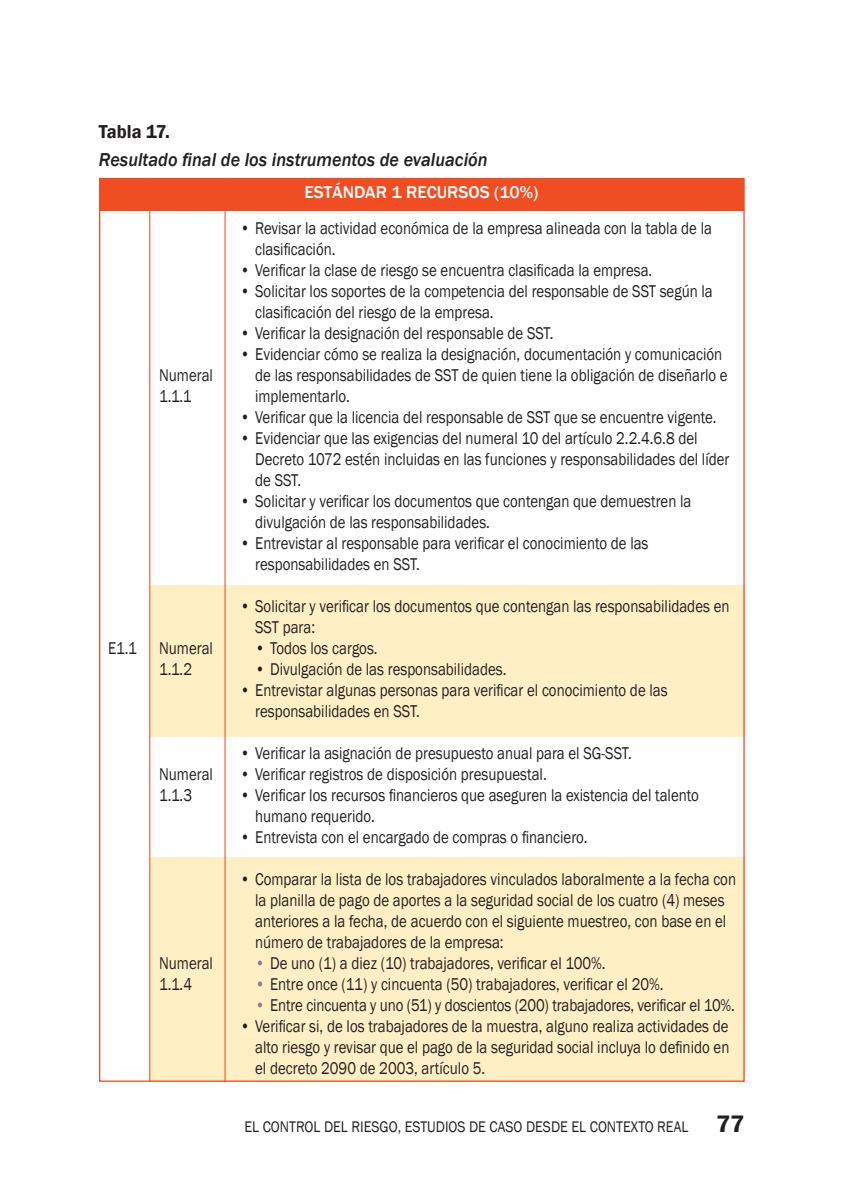
<style>
.page{position:relative;width:844px;height:1191px;background:#fff}
.page>*{position:absolute;margin:0;border:0;box-sizing:border-box;transform-origin:0 0}
.t1{font:italic 500 19.25px "Franklin Gothic";color:#231f20;scale:.95 1}
.t2{font:600 19.25px "Franklin Gothic";color:#231f20;scale:.95 1}
.t3{font:17.5px/21px "Franklin Gothic";color:#231f20;scale:.85 1}
.t4{font:500 17.5px "Franklin Gothic";color:#fff}
.t5{font:15.75px "Franklin Gothic";color:#231f20;scale:.9 1}
.s1{color:#808285}
.s2{font-weight:600;font-size:24.5px}
</style>
<div class="page">
<div style="left:150px;top:585px;width:594px;height:152px;background:#feefc5"></div>
<div style="left:150px;top:857px;width:594px;height:224px;background:#feefc5"></div>
<div style="left:99px;top:178px;width:644px;height:33px;background:#f04d22"></div>
<hr style="left:224px;top:178px;width:2px;height:904px;background:#f04d22">
<hr style="left:149px;top:178px;width:1px;height:903px;background:#f04d22">
<p class="t2" style="left:99px;top:119px;width:76px">Tabla 17.</p>
<p class="t1" style="left:99px;top:147px;width:410px">Resultado final de los instrumentos de evaluación</p>
<p class="t4" style="left:304px;top:182px;width:235px">ESTÁNDAR 1 RECURSOS (10%)</p>
<p class="t3" style="left:255px;top:218px;width:539px;text-indent:-15px">• Revisar la actividad económica de la empresa alineada con la tabla de la clasificación.</p>
<p class="t3" style="left:240px;top:260px;width:486px">• Verificar la clase de riesgo se encuentra clasificada la empresa.</p>
<p class="t3" style="left:255px;top:281px;width:540px;text-indent:-15px">• Solicitar los soportes de la competencia del responsable de SST según la clasificación del riesgo de la empresa.</p>
<p class="t3" style="left:240px;top:323px;width:370px">• Verificar la designación del responsable de SST.</p>
<p class="t3" style="left:255px;top:344px;width:557px;text-indent:-15px">• Evidenciar cómo se realiza la designación, documentación y comunicación de las responsabilidades de SST de quien tiene la obligación de diseñarlo e implementarlo.</p>
<p class="t3" style="left:240px;top:407px;width:561px">• Verificar que la licencia del responsable de SST que se encuentre vigente.</p>
<p class="t3" style="left:255px;top:428px;width:559px;text-indent:-15px">• Evidenciar que las exigencias del numeral 10 del artículo 2.2.4.6.8 del<br>Decreto 1072 estén incluidas en las funciones y responsabilidades del líder de SST.</p>
<p class="t3" style="left:255px;top:491px;width:514px;text-indent:-15px">• Solicitar y verificar los documentos que contengan que demuestren la divulgación de las responsabilidades.</p>
<p class="t3" style="left:255px;top:533px;width:464px;text-indent:-15px">• Entrevistar al responsable para verificar el conocimiento de las responsabilidades en SST.</p>
<p class="t3" style="left:255px;top:596px;width:559px;text-indent:-15px">• Solicitar y verificar los documentos que contengan las responsabilidades en<br>SST para:</p>
<p class="t3" style="left:255px;top:638px;width:145px">• Todos los cargos.</p>
<p class="t3" style="left:255px;top:659px;width:297px">• Divulgación de las responsabilidades.</p>
<p class="t3" style="left:255px;top:680px;width:486px;text-indent:-15px">• Entrevistar algunas personas para verificar el conocimiento de las responsabilidades en SST.</p>
<p class="t3" style="left:240px;top:743px;width:462px">• Verificar la asignación de presupuesto anual para el SG-SST.</p>
<p class="t3" style="left:240px;top:764px;width:362px">• Verificar registros de disposición presupuestal.</p>
<p class="t3" style="left:255px;top:785px;width:523px;text-indent:-15px">• Verificar los recursos financieros que aseguren la existencia del talento humano requerido.</p>
<p class="t3" style="left:240px;top:827px;width:410px">• Entrevista con el encargado de compras o financiero.</p>
<p class="t3" style="left:255px;top:869px;width:567px;text-indent:-15px">• Comparar la lista de los trabajadores vinculados laboralmente a la fecha con la planilla de pago de aportes a la seguridad social de los cuatro (4) meses anteriores a la fecha, de acuerdo con el siguiente muestreo, con base en el número de trabajadores de la empresa:</p>
<p class="t3" style="left:255px;top:953px;width:413px"><span class="s1">•</span> De uno (1) a diez (10) trabajadores, verificar el 100%.</p>
<p class="t3" style="left:255px;top:974px;width:482px"><span class="s1">•</span> Entre once (11) y cincuenta (50) trabajadores, verificar el 20%.</p>
<p class="t3" style="left:255px;top:995px;width:565px"><span class="s1">•</span> Entre cincuenta y uno (51) y doscientos (200) trabajadores, verificar el 10%.</p>
<p class="t3" style="left:255px;top:1016px;width:559px;text-align:justify;text-indent:-15px">• Verificar si, de los trabajadores de la muestra, alguno realiza actividades de alto riesgo y revisar que el pago de la seguridad social incluya lo definido en el decreto 2090 de 2003, artículo 5.</p>
<p class="t3" style="left:159px;top:365px;width:65px">Numeral<br>1.1.1</p>
<p class="t3" style="left:108px;top:638px;width:35px">E1.1</p>
<p class="t3" style="left:159px;top:638px;width:65px">Numeral<br>1.1.2</p>
<p class="t3" style="left:159px;top:764px;width:65px">Numeral<br>1.1.3</p>
<p class="t3" style="left:159px;top:953px;width:65px">Numeral<br>1.1.4</p>
<p class="t5" style="left:244px;top:1117px;width:557px">EL CONTROL DEL RIESGO, ESTUDIOS DE CASO DESDE EL CONTEXTO REAL <span class="s2">77</span></p>
</div>
